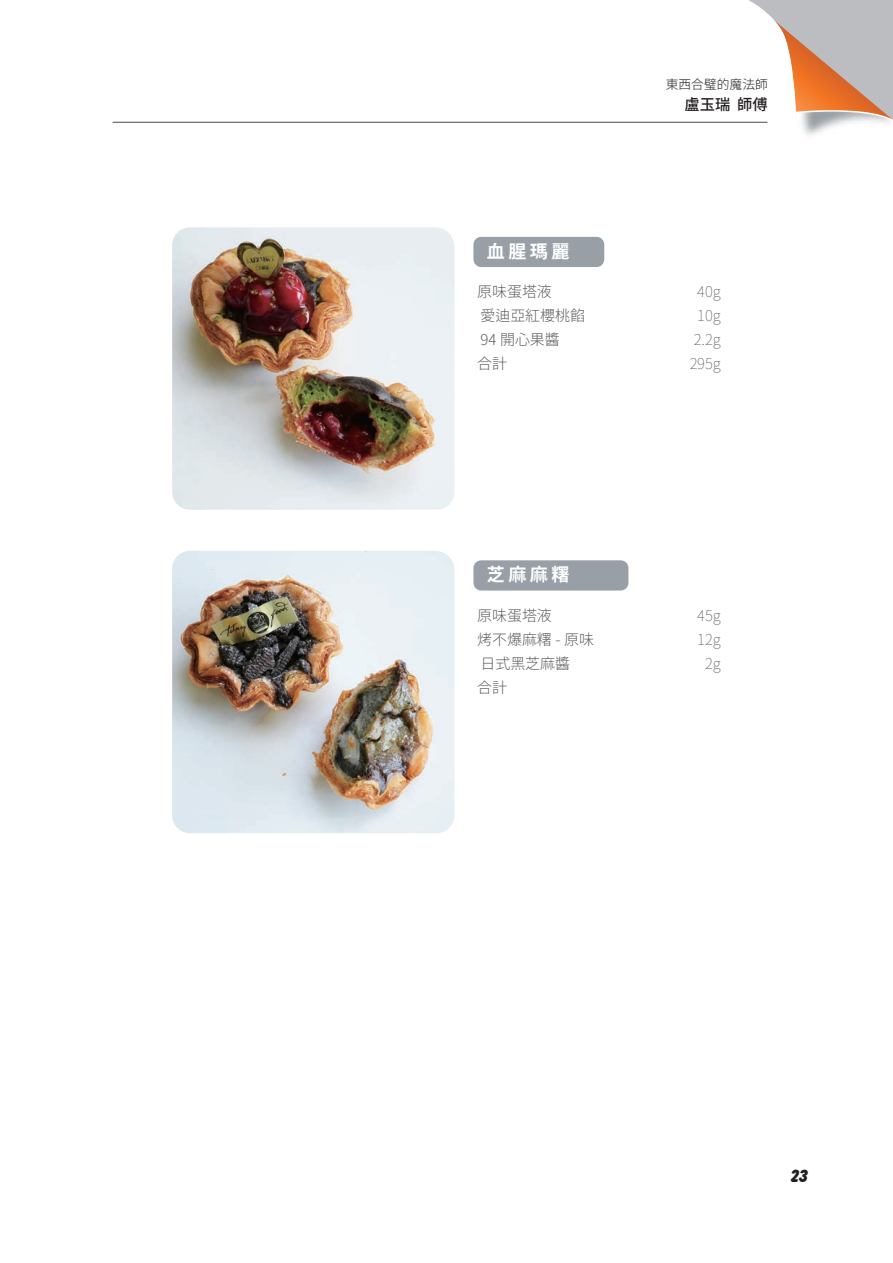
<style>
.page{position:relative;width:893px;height:1263px;background:#fff}
.page>*{position:absolute;margin:0;border:0;box-sizing:border-box;transform-origin:0 0}
.t1{font:18px "Gen Yo Gothic TW Bold TTF";letter-spacing:.2em;color:#fff}
.t2{font:800 18px "Balloon BT";color:#231f20}
.t3{font:15.3px "Gen Yo Gothic TW Medium TTF";color:#231f20}
.t4{font:15px/24px "Gen Yo Gothic TW Light TTF";letter-spacing:-.005em;color:#4b4c4d}
.t5{font:15px/24px "Gen Yo Gothic TW Extra Light TTF";color:#4b4c4d;text-align:center}
.t6{font:12.75px "Gen Yo Gothic TW Light TTF";color:#231f20}
</style>
<div class="page">
<svg style="left:715px;top:0;width:178px;height:135px"></svg>
<hr style="left:113px;top:122px;width:654px;height:1px;background:#4b4c4d">
<img style="left:172px;top:227px;width:282px;height:283px">
<img style="left:172px;top:551px;width:282px;height:282px">
<div style="left:473px;top:237px;width:131px;height:30px;background:#989fa6;border-radius:8px"></div>
<div style="left:473px;top:560px;width:155px;height:30px;background:#989fa6;border-radius:8px"></div>
<p class="t1" style="left:487px;top:241px;width:84px">血腥瑪麗</p>
<p class="t4" style="left:477px;top:280px;width:109px">原味蛋塔液<br>愛迪亞紅櫻桃餡<br>94 開心果醬<br>合計</p>
<p class="t6" style="left:666px;top:77px;width:103px">東西合璧的魔法師</p>
<p class="t3" style="left:684px;top:96px;width:85px">盧玉瑞 師傅</p>
<p class="t5" style="left:689px;top:280px;width:33px">40g<br>10g<br>2.2g<br>295g</p>
<p class="t1" style="left:487px;top:564px;width:84px">芝麻麻糬</p>
<p class="t4" style="left:477px;top:603px;width:118px">原味蛋塔液<br>烤不爆麻糬 - 原味日式黑芝麻醬<br>合計</p>
<p class="t5" style="left:697px;top:603px;width:25px">45g<br>12g<br>2g</p>
<p class="t2" style="left:791px;top:1165px;width:19px">23</p>
</div>
